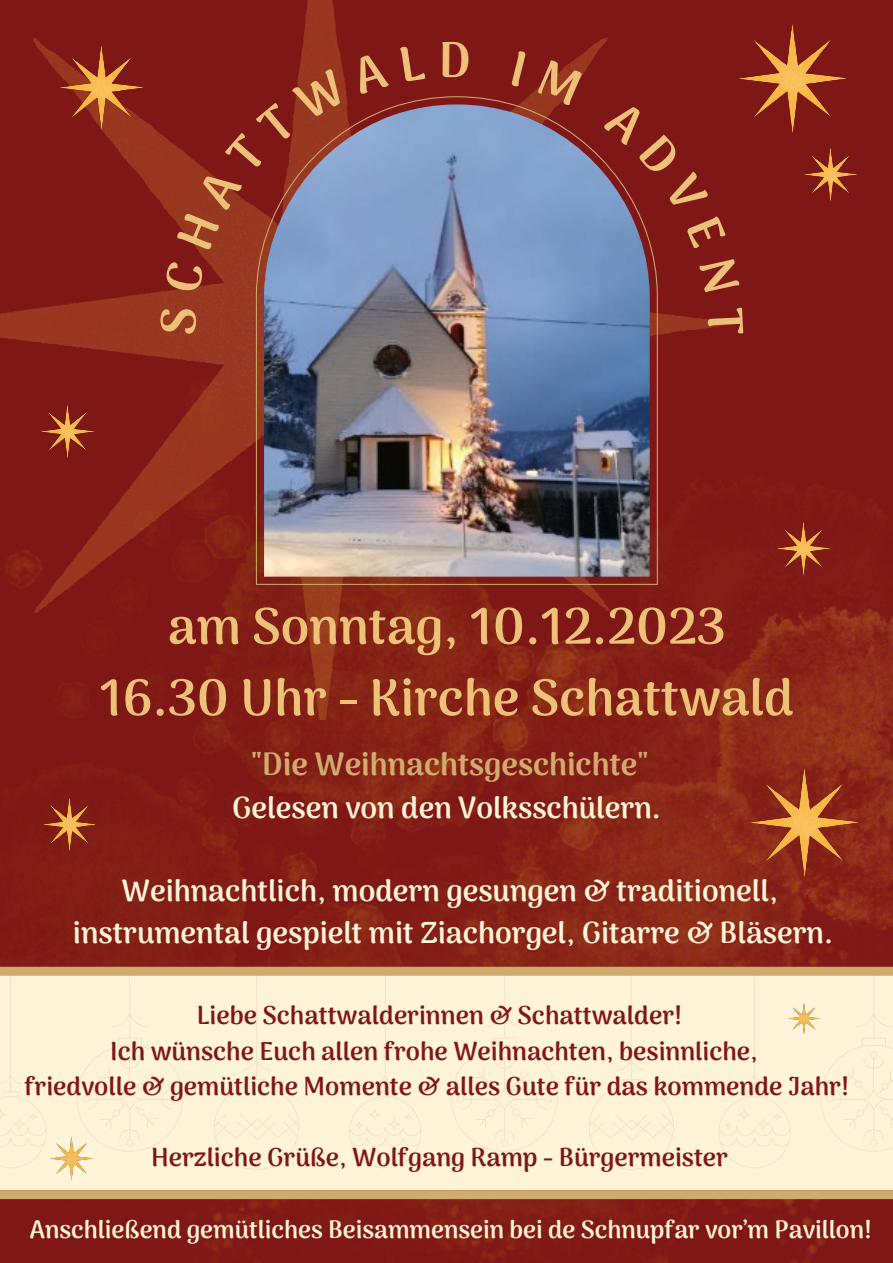
<style>
.page{position:relative;width:893px;height:1263px;background:#7f1717}
.page>*{position:absolute;margin:0;border:0;box-sizing:border-box;transform-origin:0 0}
.t1{font:800 51.07px "Arima Madurai";color:#eec179}
.t2{font:900 31.5px "Arima Madurai";color:#d1ab6d}
.t3{font:800 30px "Arima Madurai";color:#fff4d8}
.t4{font:800 25.5px "Arima Madurai";color:#7f1717}
.t5{font:800 24.75px "Arima Madurai";color:#fff4d8}
</style>
<div class="page">
<img style="left:0;top:0;width:707px;height:325px">
<img style="left:0;top:325px;width:893px;height:938px">
<div style="left:0;top:976px;width:893px;height:214px;background:#fff4d8"></div>
<div style="left:0;top:1190px;width:893px;height:9px;background:#d1ab6d"></div>
<svg style="left:256px;top:96px;width:402px;height:489px"></svg>
<img style="left:264px;top:104px;width:385px;height:473px">
<img style="left:739px;top:24px;width:107px;height:108px">
<img style="left:59px;top:45px;width:84px;height:84px">
<img style="left:750px;top:768px;width:108px;height:108px">
<img style="left:777px;top:522px;width:54px;height:54px">
<img style="left:804px;top:148px;width:53px;height:53px">
<img style="left:40px;top:404px;width:54px;height:54px">
<img style="left:42px;top:797px;width:52px;height:54px">
<svg style="left:0;top:976px;width:299px;height:194px"></svg>
<svg style="left:349px;top:976px;width:325px;height:194px"></svg>
<svg style="left:718px;top:976px;width:175px;height:192px"></svg>
<img style="left:788px;top:1003px;width:31px;height:31px">
<img style="left:51px;top:1137px;width:42px;height:43px">
<div style="left:0;top:967px;width:893px;height:9px;background:#d1ab6d"></div>
<svg style="left:159px;top:308px;width:38px;height:26px"></svg>
<svg style="left:163px;top:260px;width:41px;height:33px"></svg>
<svg style="left:176px;top:51px;width:213px;height:200px"></svg>
<svg style="left:400px;top:44px;width:25px;height:38px"></svg>
<svg style="left:442px;top:42px;width:27px;height:36px"></svg>
<svg style="left:510px;top:50px;width:17px;height:37px"></svg>
<svg style="left:537px;top:59px;width:46px;height:47px"></svg>
<svg style="left:603px;top:99px;width:104px;height:150px"></svg>
<svg style="left:699px;top:258px;width:8px;height:35px"></svg>
<svg style="left:707px;top:319px;width:36px;height:16px"></svg>
<p class="t1" style="left:168px;top:596px;width:559px">am Sonntag, 10.12.2023</p>
<p class="t1" style="left:99px;top:668px;width:696px">16.30 Uhr - Kirche Schattwald</p>
<p class="t2" style="left:251px;top:746px;width:399px">"Die Weihnachtsgeschichte"</p>
<p class="t3" style="left:232px;top:790px;width:430px">Gelesen von den Volksschülern.</p>
<p class="t3" style="left:122px;top:873px;width:658px">Weihnachtlich, modern gesungen &amp; traditionell,</p>
<p class="t3" style="left:73px;top:915px;width:761px">instrumental gespielt mit Ziachorgel, Gitarre &amp; Bläsern.</p>
<p class="t4" style="left:197px;top:1000px;width:487px">Liebe Schattwalderinnen &amp; Schattwalder!</p>
<p class="t4" style="left:110px;top:1036px;width:649px">Ich wünsche Euch allen frohe Weihnachten, besinnliche,</p>
<p class="t4" style="left:24px;top:1071px;width:826px">friedvolle &amp; gemütliche Momente &amp; alles Gute für das kommende Jahr!</p>
<p class="t4" style="left:151px;top:1142px;width:578px">Herzliche Grüße, Wolfgang Ramp - Bürgermeister</p>
<p class="t5" style="left:30px;top:1215px;width:844px">Anschließend gemütliches Beisammensein bei de Schnupfar vor’m Pavillon!</p>
</div>
